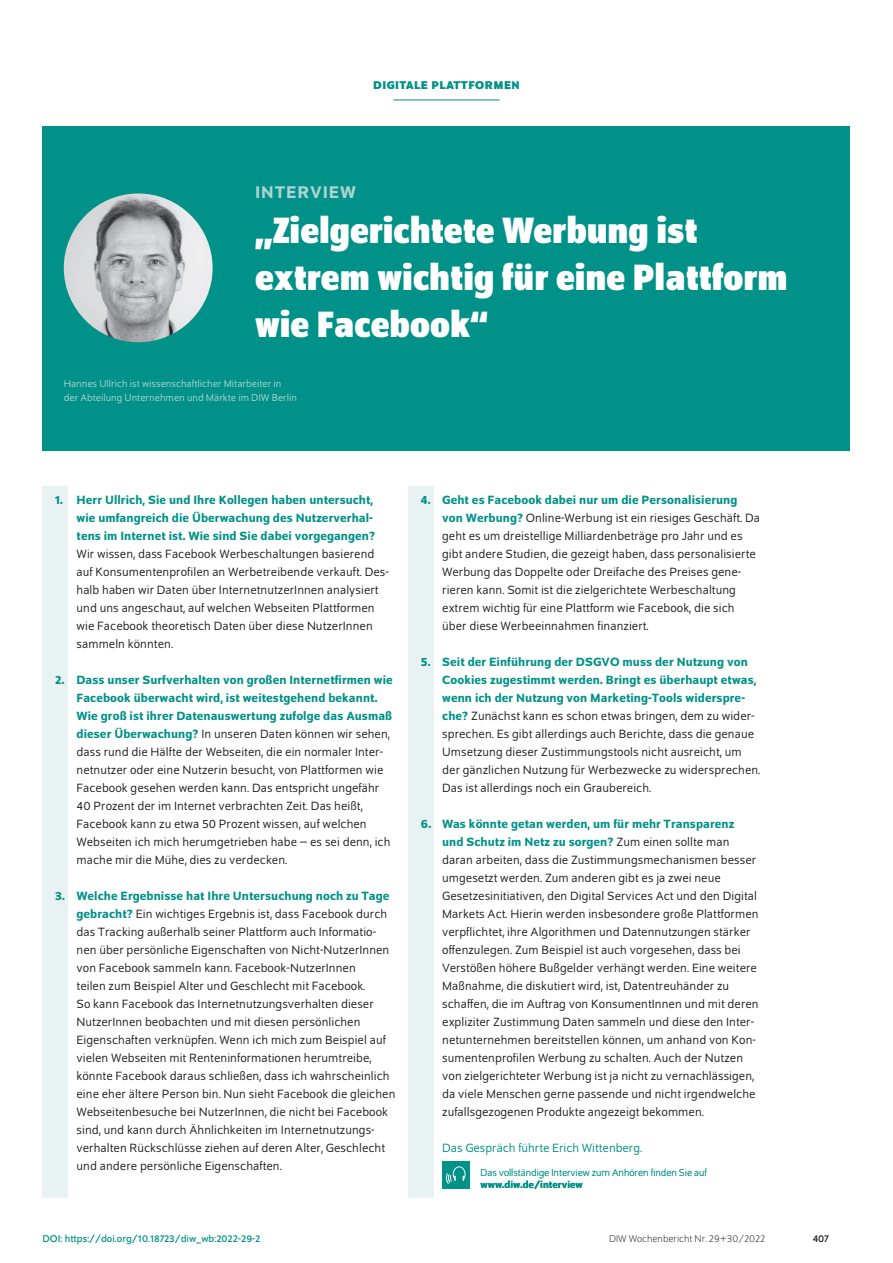
<style>
.page{position:relative;width:893px;height:1263px;background:#fff}
.page>*{position:absolute;margin:0;border:0;box-sizing:border-box;transform-origin:0 0}
.t1{font:700 semi-condensed 39px/46.8px "Schumpeter";color:#fff}
.t2{font:500 18px "Schumpeter";letter-spacing:.05em;color:#afd3d2}
.t3{font:12.75px/18px "Schumpeter Blond";letter-spacing:.005em;color:#231f20}
.t4{font:500 12.75px/18px "Schumpeter";letter-spacing:.005em;color:#009188}
.t5{font:12.75px "Schumpeter Blond";color:#009188}
.t6{font:700 12px "Schumpeter";letter-spacing:.04em;color:#009188}
.t7{font:10.5px/13.5px "Schumpeter Blond";color:#afd3d2}
.t8{font:300 10.5px "Schumpeter";color:#009188}
.t9{font:10.5px "Schumpeter";color:#009188}
.t10{font:300 10.5px "Schumpeter";color:#231f20}
.t11{font:500 10.5px "Schumpeter";color:#009188}
.t12{font:10.5px "Schumpeter";color:#231f20}
.s1{font-family:"Schumpeter";font-weight:500;color:#009188}
.s2{font-family:"Schumpeter Blond";font-weight:400;color:#231f20}
</style>
<div class="page">
<div style="left:408px;top:486px;width:26px;height:711px;background:#e9f2f2"></div>
<div style="left:43px;top:486px;width:25px;height:711px;background:#e9f2f2"></div>
<div style="left:43px;top:126px;width:807px;height:324px;background:#009188"></div>
<hr style="left:393px;top:100px;width:107px;height:1px;background:#009188">
<div style="left:442px;top:1161px;width:27px;height:27px;background:#009188"></div>
<svg style="left:446px;top:1166px;width:20px;height:18px"></svg>
<img style="left:64px;top:193px;width:149px;height:149px;border-radius:74px">
<p class="t6" style="left:373px;top:79px;width:148px">DIGITALE PLATTFORMEN</p>
<h2 class="t2" style="left:255px;top:183px;width:102px">INTERVIEW</h2>
<h1 class="t1" style="left:255px;top:207px;width:534px">„Zielgerichtete Werbung ist extrem wichtig für eine Plattform wie Facebook“</h1>
<p class="t7" style="left:64px;top:377px;width:235px">Hannes Ullrich ist wissenschaftlicher Mitarbeiter in der Abteilung Unternehmen und Märkte im DIW -Berlin</p>
<p class="t4" style="left:77px;top:491px;width:300px;text-indent:-21px">1. Herr Ullrich, Sie und Ihre Kollegen haben untersucht, wie umfangreich die Überwachung des Nutzerverhal&shy;tens im Internet ist. Wie sind Sie dabei vorgegangen?</p>
<p class="t3" style="left:77px;top:545px;width:314px">Wir wissen, dass Facebook Werbeschaltungen basierend auf Konsumentenprofilen an Werbetreibende verkauft. Des&shy;halb haben wir Daten über InternetnutzerInnen analysiert und uns angeschaut, auf welchen Webseiten Plattformen wie Facebook theoretisch Daten über diese NutzerInnen sammeln könnten.</p>
<p class="t4" style="left:77px;top:671px;width:318px;text-indent:-21px">2. Dass unser Surfverhalten von großen Internetfirmen wie<br>Facebook überwacht wird, ist weitestgehend bekannt.<br>Wie groß ist ihrer Datenauswertung zufolge das Ausmaß</p>
<p class="t3" style="left:77px;top:725px;width:315px"><span class="s1">dieser Überwachung?</span> In unseren Daten können wir sehen, dass rund die Hälfte der Webseiten, die ein normaler Inter&shy;netnutzer oder eine Nutzerin besucht, von Plattformen wie Facebook gesehen werden kann. Das entspricht ungefähr 40 Prozent der im Internet verbrachten Zeit. Das heißt, Facebook kann zu etwa 50 Prozent wissen, auf welchen Webseiten ich mich herumgetrieben habe – es sei denn, ich mache mir die Mühe, dies zu verdecken.</p>
<p class="t4" style="left:55px;top:887px;width:336px">3. Welche Ergebnisse hat Ihre Untersuchung noch zu Tage</p>
<p class="t3" style="left:77px;top:905px;width:320px"><span class="s1">gebracht?</span> Ein wichtiges Ergebnis ist, dass Facebook durch das Tracking außerhalb seiner Plattform auch Informatio&shy;nen über persönliche Eigenschaften von Nicht--NutzerInnen von Facebook sammeln kann. Facebook-NutzerInnen<br>teilen zum Beispiel Alter und Geschlecht mit Facebook.<br>So kann Facebook das Internetnutzungsverhalten dieser NutzerInnen beobachten und mit diesen persönlichen Eigenschaften verknüpfen. Wenn ich mich zum Beispiel auf vielen Webseiten mit Renteninformationen herumtreibe, könnte Facebook daraus schließen, dass ich wahrscheinlich eine eher ältere Person bin. Nun sieht Facebook die gleichen Webseitenbesuche bei NutzerInnen, die nicht bei Facebook sind, und kann durch Ähnlichkeiten im Internetnutzungs&shy;verhalten Rückschlüsse ziehen auf deren Alter, Geschlecht und andere persönliche Eigenschaften.</p>
<p class="t9" style="left:43px;top:1233px;width:220px">DOI: https://doi.org/10.18723/diw_wb:2022-29-2</p>
<p class="t4" style="left:421px;top:491px;width:318px">4. Geht es Facebook dabei nur um die Personalisierung</p>
<p class="t3" style="left:442px;top:509px;width:319px"><span class="s1">von Werbung?</span> Online-Werbung ist ein riesiges Geschäft. Da geht es um dreistellige Milliardenbeträge pro Jahr und es gibt andere Studien, die gezeigt haben, dass personalisierte Werbung das Doppelte oder Dreifache des Preises gene&shy;rieren kann. Somit ist die zielgerichtete Werbeschaltung extrem wichtig für eine Plattform wie Facebook, die sich über diese Werbeeinnahmen finanziert.</p>
<p class="t4" style="left:442px;top:653px;width:316px;text-indent:-21px">5. Seit der Einführung der DSGVO muss der Nutzung von<br>Cookies zugestimmt werden. Bringt es überhaupt etwas, wenn ich der Nutzung von Marketing-Tools widerspre-</p>
<p class="t3" style="left:442px;top:707px;width:320px"><span class="s1">che?</span> Zunächst kann es schon etwas bringen, dem zu wider&shy;sprechen. Es gibt allerdings auch Berichte, dass die genaue Umsetzung dieser Zustimmungstools nicht ausreicht, um der gänzlichen Nutzung für Werbezwecke zu widersprechen.<br>Das ist allerdings noch ein Graubereich.</p>
<p class="t4" style="left:442px;top:815px;width:294px;text-indent:-21px">6. Was könnte getan werden, um für mehr Transparenz und Schutz im Netz zu sorgen? <span class="s2">Zum einen sollte man</span></p>
<p class="t3" style="left:442px;top:851px;width:318px">daran arbeiten, dass die Zustimmungsmechanismen besser umgesetzt werden. Zum anderen gibt es ja zwei neue Gesetzesinitiativen, den Digital Services Act und den Digital Markets Act. Hierin werden insbesondere große Plattformen verpflichtet, ihre Algorithmen und Datennutzungen stärker offenzulegen. Zum Beispiel ist auch vorgesehen, dass bei Verstößen höhere Bußgelder verhängt werden. Eine weitere Maßnahme, die diskutiert wird, ist, Datentreuhänder zu schaffen, die im Auftrag von KonsumentInnen und mit deren expliziter Zustimmung Daten sammeln und diese den Inter&shy;netunternehmen bereitstellen können, um anhand von Kon&shy;sumentenprofilen Werbung zu schalten. Auch der Nutzen von zielgerichteter Werbung ist ja nicht zu vernachlässigen, da viele Menschen gerne passende und nicht irgendwelche zufallsgezogenen Produkte angezeigt bekommen.</p>
<p class="t5" style="left:442px;top:1142px;width:201px">Das Gespräch führte Erich Wittenberg.</p>
<p class="t8" style="left:480px;top:1167px;width:228px">Das vollständige Interview zum Anhören finden Sie auf</p>
<p class="t11" style="left:480px;top:1179px;width:104px">www.diw.de/interview</p>
<p class="t10" style="left:609px;top:1234px;width:158px">DIW Wochenbericht Nr. 29+30/2022</p>
<p class="t12" style="left:813px;top:1233px;width:18px">407</p>
</div>
